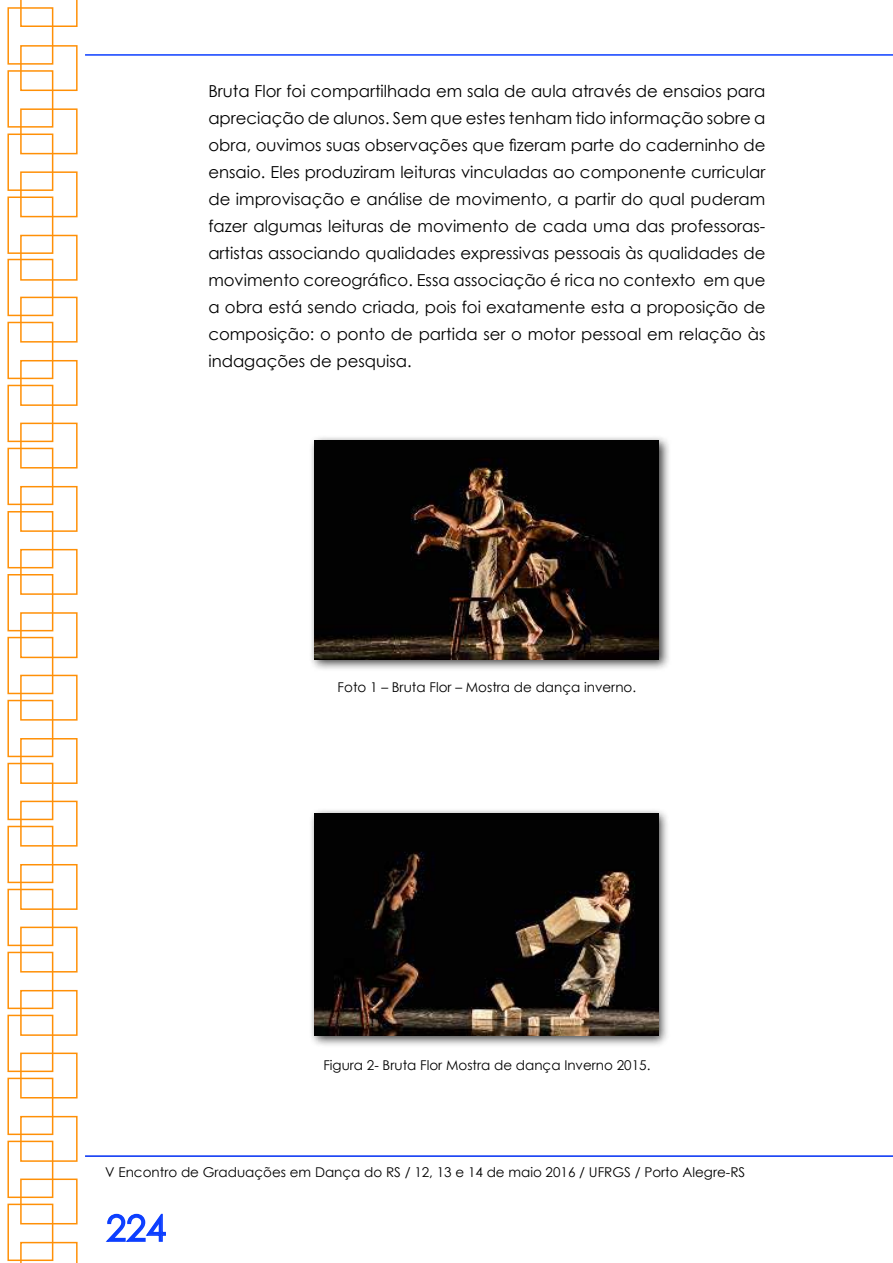
<style>
.page{position:relative;width:893px;height:1263px;background:#fff}
.page>*{position:absolute;margin:0;border:0;box-sizing:border-box;transform-origin:0 0}
.t1{font:36px "Century Gothic";color:#0c3eff}
.t2{font:16.5px/27px "Century Gothic";color:#000;text-align:justify}
.t3{font:13.5px "Century Gothic";color:#000}
</style>
<div class="page">
<svg style="left:105px;top:1213px;width:61px;height:29px"></svg>
<hr style="left:85px;top:54px;width:808px;height:2px;background:#0c3eff">
<hr style="left:85px;top:1155px;width:808px;height:2px;background:#002ef3">
<div style="left:7px;top:7px;width:46px;height:58px;border:2px solid #ff9007"></div>
<div style="left:20px;top:45px;width:58px;height:46px;border:2px solid #ff9007"></div>
<div style="left:7px;top:70px;width:46px;height:58px;border:2px solid #ff9007"></div>
<div style="left:20px;top:108px;width:58px;height:46px;border:2px solid #ff9007"></div>
<svg style="left:20px;top:0;width:58px;height:27px"></svg>
<div style="left:7px;top:134px;width:46px;height:57px;border:2px solid #ff9007"></div>
<div style="left:20px;top:171px;width:58px;height:46px;border:2px solid #ff9007"></div>
<div style="left:7px;top:196px;width:46px;height:58px;border:2px solid #ff9007"></div>
<div style="left:20px;top:235px;width:58px;height:46px;border:2px solid #ff9007"></div>
<div style="left:7px;top:259px;width:46px;height:57px;border:2px solid #ff9007"></div>
<div style="left:20px;top:297px;width:58px;height:46px;border:2px solid #ff9007"></div>
<div style="left:7px;top:322px;width:46px;height:57px;border:2px solid #ff9007"></div>
<div style="left:20px;top:360px;width:58px;height:46px;border:2px solid #ff9007"></div>
<div style="left:7px;top:385px;width:46px;height:57px;border:2px solid #ff9007"></div>
<div style="left:20px;top:423px;width:58px;height:45px;border:2px solid #ff9007"></div>
<div style="left:7px;top:448px;width:46px;height:57px;border:2px solid #ff9007"></div>
<div style="left:20px;top:486px;width:58px;height:46px;border:2px solid #ff9007"></div>
<div style="left:7px;top:511px;width:46px;height:57px;border:2px solid #ff9007"></div>
<div style="left:20px;top:549px;width:58px;height:46px;border:2px solid #ff9007"></div>
<div style="left:7px;top:574px;width:46px;height:57px;border:2px solid #ff9007"></div>
<div style="left:20px;top:612px;width:58px;height:46px;border:2px solid #ff9007"></div>
<div style="left:7px;top:637px;width:46px;height:57px;border:2px solid #ff9007"></div>
<div style="left:20px;top:675px;width:58px;height:46px;border:2px solid #ff9007"></div>
<div style="left:7px;top:700px;width:46px;height:57px;border:2px solid #ff9007"></div>
<div style="left:20px;top:738px;width:58px;height:46px;border:2px solid #ff9007"></div>
<div style="left:7px;top:763px;width:46px;height:57px;border:2px solid #ff9007"></div>
<div style="left:20px;top:801px;width:58px;height:45px;border:2px solid #ff9007"></div>
<div style="left:7px;top:826px;width:46px;height:57px;border:2px solid #ff9007"></div>
<div style="left:20px;top:864px;width:58px;height:46px;border:2px solid #ff9007"></div>
<div style="left:7px;top:889px;width:46px;height:57px;border:2px solid #ff9007"></div>
<div style="left:20px;top:927px;width:58px;height:45px;border:2px solid #ff9007"></div>
<div style="left:7px;top:952px;width:46px;height:57px;border:2px solid #ff9007"></div>
<div style="left:20px;top:990px;width:58px;height:46px;border:2px solid #ff9007"></div>
<div style="left:7px;top:1015px;width:46px;height:57px;border:2px solid #ff9007"></div>
<div style="left:20px;top:1052px;width:58px;height:46px;border:2px solid #ff9007"></div>
<div style="left:7px;top:1078px;width:46px;height:57px;border:2px solid #ff9007"></div>
<div style="left:20px;top:1116px;width:58px;height:46px;border:2px solid #ff9007"></div>
<div style="left:7px;top:1141px;width:46px;height:57px;border:2px solid #ff9007"></div>
<div style="left:20px;top:1178px;width:58px;height:46px;border:2px solid #ff9007"></div>
<div style="left:7px;top:1203px;width:46px;height:58px;border:2px solid #ff9007"></div>
<svg style="left:20px;top:1242px;width:58px;height:21px"></svg>
<div style="left:309px;top:807px;width:361px;height:241px;background:#000;opacity:.75"></div>
<img style="left:315px;top:813px;width:343px;height:223px">
<div style="left:309px;top:435px;width:362px;height:237px;background:#000;opacity:.75"></div>
<img style="left:315px;top:441px;width:344px;height:219px">
<p class="t2" style="left:208px;top:78px;width:559px">Bruta Flor foi compartilhada em sala de aula através de ensaios para apreciação de alunos. Sem que estes tenham tido informação sobre a obra, ouvimos suas observações que fizeram parte do caderninho de ensaio. Eles produziram leituras vinculadas ao componente curricular de improvisação e análise de movimento, a partir do qual puderam fazer algumas leituras de movimento de cada uma das professoras&shy;artistas associando qualidades expressivas pessoais às qualidades de movimento coreográfico. Essa associação é rica no contexto em que a obra está sendo criada, pois foi exatamente esta a proposição de composição: o ponto de partida ser o motor pessoal em relação às indagações de pesquisa.</p>
<p class="t3" style="left:338px;top:677px;width:300px">Foto 1 – Bruta Flor – Mostra de dança inverno.</p>
<p class="t3" style="left:323px;top:1055px;width:329px">Figura 2- Bruta Flor Mostra de dança Inverno 2015.</p>
<p class="t3" style="left:105px;top:1163px;width:641px">V Encontro de Graduações em Dança do RS / 12, 13 e 14 de maio 2016 / UFRGS / Porto Alegre-RS</p>
<h1 class="t1" style="left:106px;top:1203px;width:61px">224</h1>
</div>
